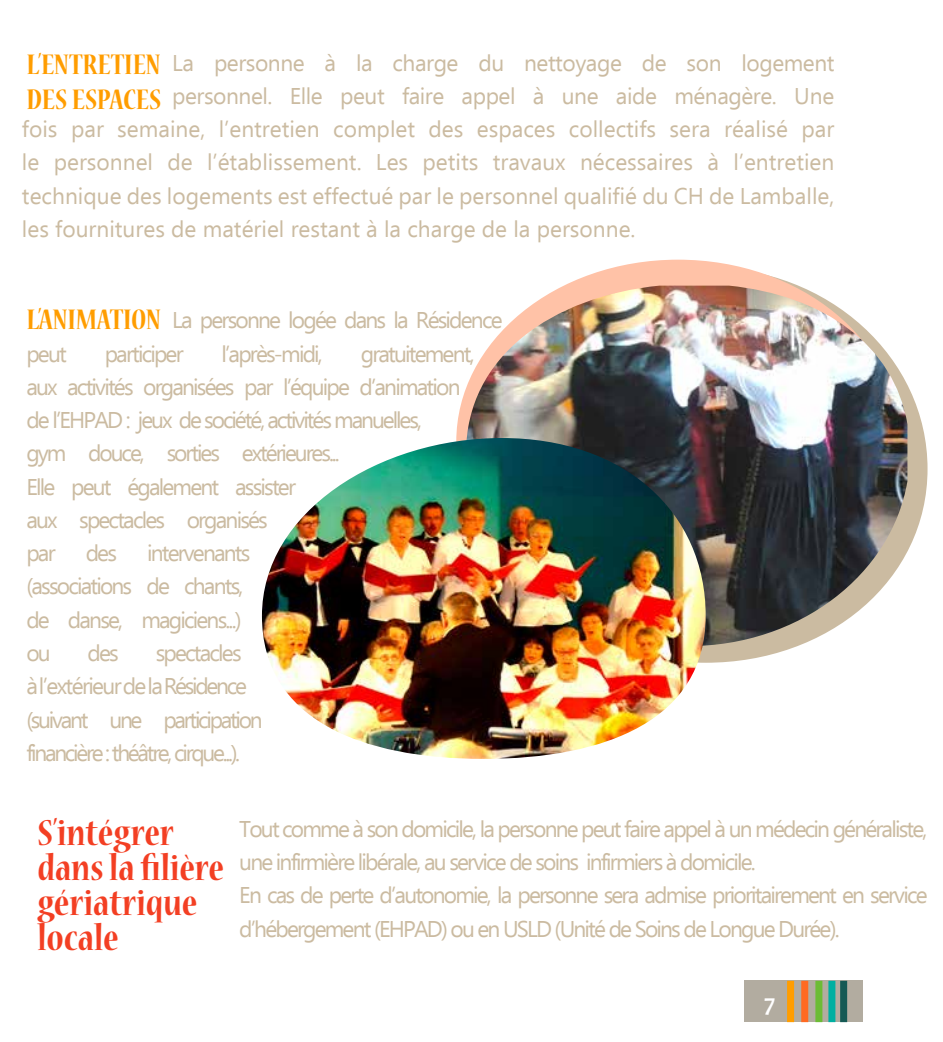
<style>
.page{position:relative;width:943px;height:1042px;background:#fff}
.page>*{position:absolute;margin:0;border:0;box-sizing:border-box;transform-origin:0 0}
.t1{font:700 condensed 40.25px/35px "Nueva Std";color:#f33f23}
.t2{font:700 condensed 31.5px/35px "Nueva Std";color:#ff9d00}
.t3{font:700 24.5px "Candara";color:#fff}
.t4{font:22.75px/33.2px "Ebrima";letter-spacing:-.08em;color:#cbbba1}
.t5{font:22.75px "Ebrima";color:#cbbba1}
.t6{font:22.75px "Ebrima";letter-spacing:-.02em;color:#cbbba1}
.t7{font:22.75px/33.2px "Ebrima";letter-spacing:-.1em;color:#cbbba1}
</style>
<div class="page">
<div style="left:744px;top:981px;width:119px;height:41px;background:#b2aca0"></div>
<div style="left:801px;top:981px;width:7px;height:41px;background:#ff6a22"></div>
<div style="left:815px;top:981px;width:7px;height:41px;background:#6cbc35"></div>
<div style="left:828px;top:981px;width:7px;height:41px;background:#00afa1"></div>
<div style="left:787px;top:981px;width:7px;height:41px;background:#ff9d00"></div>
<div style="left:840px;top:981px;width:7px;height:41px;background:#145954"></div>
<div style="left:456px;top:260px;width:443px;height:363px;background:#ffc2a7;border-radius:50%"></div>
<img style="left:466px;top:286px;width:441px;height:360px">
<img style="left:262px;top:438px;width:443px;height:321px">
<h2 class="t2" style="left:26px;top:49px;width:137px">L’ENTRETIEN<br>DES ESPACES</h2>
<p class="t6" style="left:172px;top:46px;width:663px">La personne à la charge du nettoyage de son logement</p>
<p class="t6" style="left:172px;top:80px;width:663px">personnel. Elle peut faire appel à une aide ménagère. Une</p>
<p class="t5" style="left:22px;top:113px;width:814px">fois par semaine, l’entretien complet des espaces collectifs sera réalisé par</p>
<p class="t5" style="left:22px;top:146px;width:814px">le personnel de l’établissement. Les petits travaux nécessaires à l’entretien</p>
<p class="t5" style="left:22px;top:179px;width:814px">technique des logements est effectué par le personnel qualifié du CH de Lamballe,</p>
<p class="t5" style="left:22px;top:213px;width:615px">les fournitures de matériel restant à la charge de la personne.</p>
<h2 class="t2" style="left:26px;top:304px;width:136px">L’ANIMATION</h2>
<p class="t4" style="left:172px;top:305px;width:332px">La personne logée dans la Résidence</p>
<p class="t4" style="left:26px;top:338px;width:42px">peut</p>
<p class="t4" style="left:105px;top:338px;width:80px">participer</p>
<p class="t4" style="left:221px;top:338px;width:103px">l’après-midi,</p>
<p class="t4" style="left:26px;top:338px;width:450px;text-indent:334px">gratuitement, aux activités organisées par l’équipe d’animation de l’EHPAD : jeux de société, activités manuelles,<br>gym douce, sorties extérieures...<br>Elle peut également assister<br>aux spectacles organisés<br>par</p>
<p class="t4" style="left:86px;top:538px;width:33px">des</p>
<p class="t4" style="left:26px;top:538px;width:226px;text-indent:121px">intervenants (associations de chants, de danse, magiciens...) ou</p>
<p class="t7" style="left:26px;top:638px;width:238px;text-indent:129px">spectacles<br>à l’extérieur de la Résidence (suivant une participation financière : théâtre, cirque...).</p>
<p class="t4" style="left:88px;top:638px;width:33px">des</p>
<h1 class="t1" style="left:37px;top:817px;width:188px">S’intégrer dans la filière gériatrique locale</h1>
<p class="t4" style="left:239px;top:813px;width:689px">Tout comme à son domicile, la personne peut faire appel à un médecin généraliste, une infirmière libérale, au service de soins infirmiers à domicile.<br>En cas de perte d’autonomie, la personne sera admise prioritairement en service d’hébergement (EHPAD) ou en USLD (Unité de Soins de Longue Durée).</p>
<p class="t3" style="left:764px;top:987px;width:13px">7</p>
</div>
